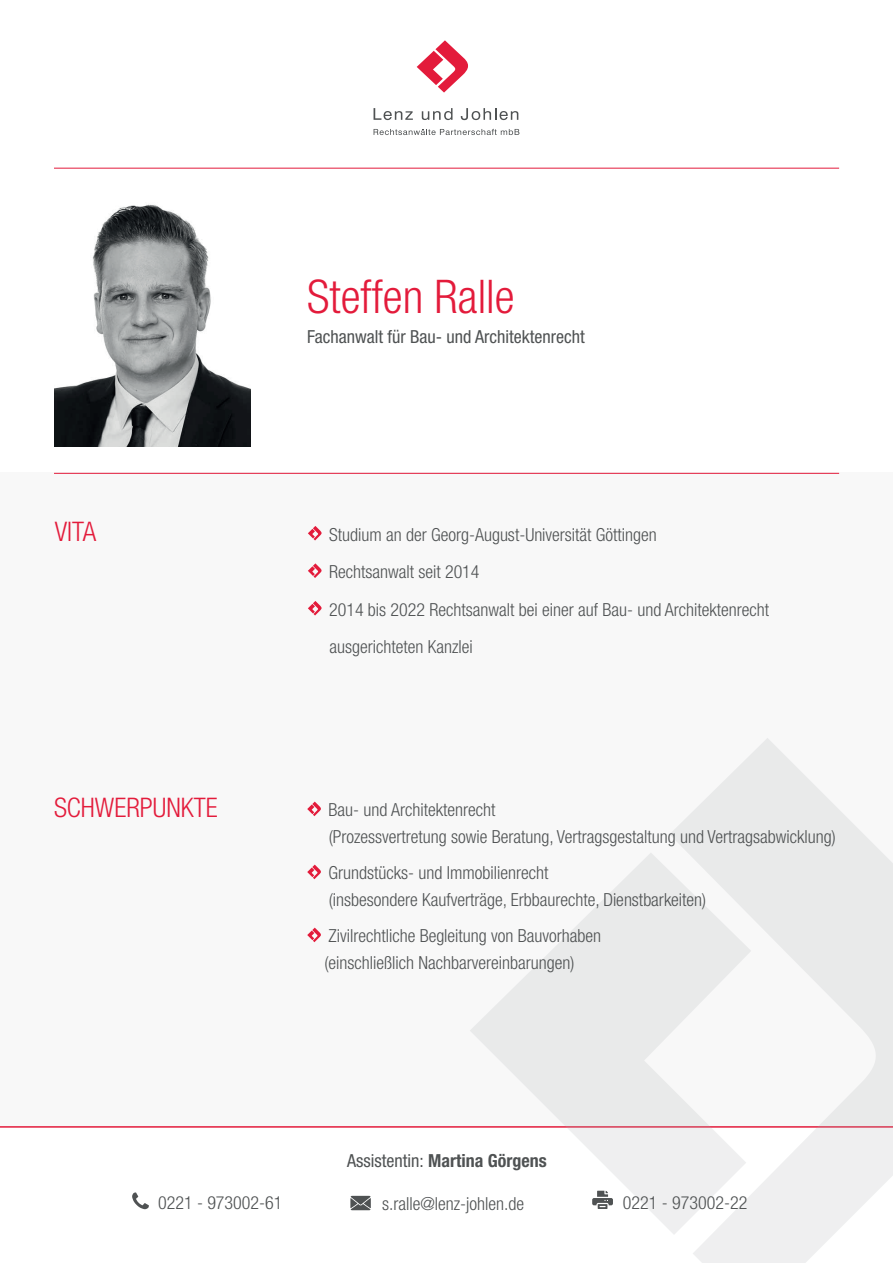
<style>
.page{position:relative;width:893px;height:1263px;background:#fff}
.page>*{position:absolute;margin:0;border:0;box-sizing:border-box;transform-origin:0 0}
.t1{font:300 condensed 46.5px "Helvetica Neue LT Std";color:#e31b3b}
.t2{font:300 condensed 27px "Helvetica Neue LT Std";color:#e31b3b}
.t3{font:300 condensed 18px/37.5px "Helvetica Neue LT Std";color:#4f5253}
.t4{font:condensed 18px "Helvetica Neue LT Std";color:#4f5253}
.t5{font:700 condensed 18px "Helvetica Neue LT Std";color:#4f5253}
.s1{font-weight:400}
</style>
<div class="page">
<div style="left:0;top:472px;width:893px;height:655px;background:#f8f8f8"></div>
<svg style="left:417px;top:40px;width:51px;height:53px"></svg>
<svg style="left:374px;top:108px;width:39px;height:12px"></svg>
<svg style="left:422px;top:108px;width:30px;height:12px"></svg>
<svg style="left:461px;top:108px;width:57px;height:12px"></svg>
<svg style="left:374px;top:129px;width:145px;height:6px"></svg>
<svg style="left:0;top:1126px;width:470px;height:85px"></svg>
<svg style="left:470px;top:853px;width:199px;height:376px;fill:#efeff0"></svg>
<svg style="left:669px;top:738px;width:224px;height:525px;fill:#efeff0"></svg>
<hr style="left:54px;top:168px;width:785px;height:1px;background:#e31b3b">
<hr style="left:54px;top:473px;width:785px;height:1px;background:#e31b3b">
<img style="left:54px;top:204px;width:197px;height:242px">
<svg style="left:308px;top:526px;width:14px;height:14px"></svg>
<svg style="left:308px;top:563px;width:14px;height:15px"></svg>
<svg style="left:308px;top:601px;width:14px;height:14px"></svg>
<svg style="left:307px;top:801px;width:14px;height:15px"></svg>
<svg style="left:307px;top:864px;width:14px;height:15px"></svg>
<svg style="left:307px;top:927px;width:14px;height:15px"></svg>
<svg style="left:132px;top:1192px;width:17px;height:17px"></svg>
<svg style="left:350px;top:1196px;width:21px;height:14px"></svg>
<svg style="left:592px;top:1191px;width:21px;height:18px"></svg>
<h2 class="t2" style="left:55px;top:516px;width:43px">VITA</h2>
<h2 class="t2" style="left:54px;top:791px;width:165px">SCHWERPUNKTE</h2>
<h1 class="t1" style="left:307px;top:270px;width:209px">Steffen Ralle</h1>
<p class="t4" style="left:307px;top:326px;width:279px">Fachanwalt für Bau- und Architektenrecht</p>
<p class="t3" style="left:329px;top:515px;width:442px">Studium an der Georg-August-Universität Göttingen<br>Rechtsanwalt seit 2014<br>2014 bis 2022 Rechtsanwalt bei einer auf Bau- und Architektenrecht ausgerichteten Kanzlei</p>
<p class="t3" style="left:328px;top:796px;width:509px;line-height:27px">Bau- und Architektenrecht<br>(Prozessvertretung sowie Beratung, Vertragsgestaltung und Vertragsabwicklung)</p>
<p class="t3" style="left:328px;top:859px;width:379px;line-height:27px">Grundstücks- und Immobilienrecht<br>(insbesondere Kaufverträge, Erbbaurechte, Dienstbarkeiten)</p>
<p class="t3" style="left:324px;top:922px;width:278px;line-height:27px">Zivilrechtliche Begleitung von Bauvorhaben (einschließlich Nachbarvereinbarungen)</p>
<p class="t5" style="left:347px;top:1150px;width:201px"><span class="s1">Assistentin:</span> Martina Görgens</p>
<p class="t3" style="left:158px;top:1183px;width:126px">0221 - 973002-61</p>
<p class="t3" style="left:382px;top:1184px;width:143px">s.ralle@lenz-johlen.de</p>
<p class="t3" style="left:623px;top:1184px;width:126px">0221 - 973002-22</p>
</div>
